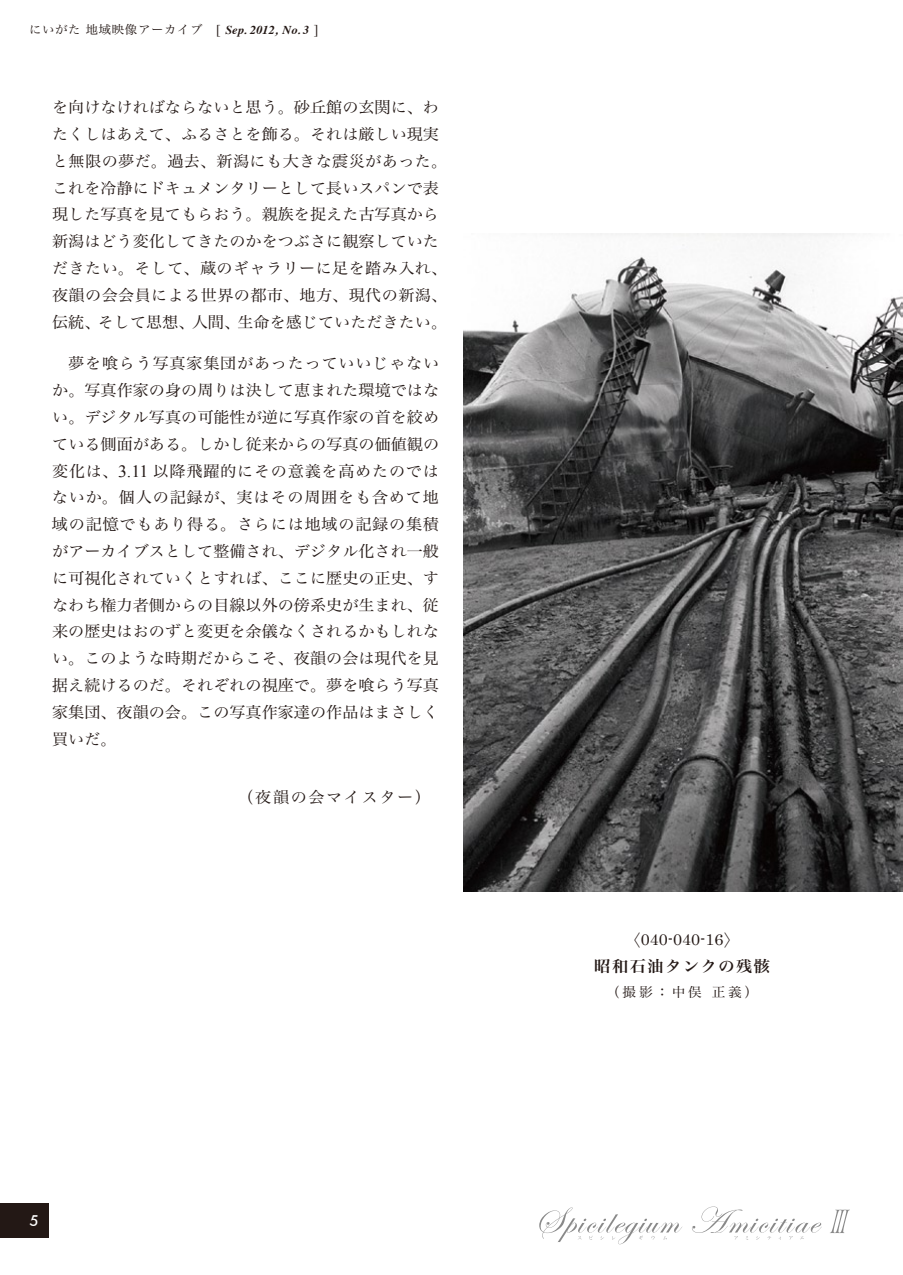
<style>
.page{position:relative;width:903px;height:1275px;background:#fff}
.page>*{position:absolute;margin:0;border:0;box-sizing:border-box;transform-origin:0 0}
.t1{font:15.58px/26.8px "Hira Min Pro W3";color:#231815}
.t2{font:15.58px "Century";color:#231815}
.t3{font:15.58px "Hira Min Pro W3";letter-spacing:.1em;color:#231815}
.t4{font:15.58px "Hira Min Pro W6";letter-spacing:.1em;color:#231815}
.t5{font:italic 500 14.35px "Futura";color:#fff}
.t6{font:13.3px "Hira Min Pro W3";color:#231815}
.t7{font:12.08px "Hira Min Pro W3";letter-spacing:.05em;color:#231815}
.s1{font-family:"Times New Roman";font-size:13.3px}
.s2{font-family:"Times";font-weight:700;font-style:italic}
.s3{font-family:"Times New Roman";font-size:17.15px}
.s4{font-family:"Hira Min Pro W3"}
</style>
<div class="page">
<div style="left:0;top:1203px;width:49px;height:35px;background:#231815"></div>
<svg style="left:830px;top:1210px;width:20px;height:23px"></svg>
<svg style="left:539px;top:1207px;width:143px;height:37px"></svg>
<svg style="left:692px;top:1206px;width:130px;height:34px"></svg>
<img style="left:464px;top:233px;width:439px;height:659px">
<p class="t7" style="left:29px;top:19px;width:291px">にいがた 地域映像アーカイブ <span class="s1">[</span> <span class="s2">Sep. 2012, No. 3</span> <span class="s1">]</span></p>
<p class="t1" style="left:52px;top:93px;width:396px">を向けなければならないと思う。砂丘館の玄関に、わたくしはあえて、ふるさとを飾る。それは厳しい現実と無限の夢だ。過去、新潟にも大きな震災があった。これを冷静にドキュメンタリーとして長いスパンで表現した写真を見てもらおう。親族を捉えた古写真から新潟はどう変化してきたのかをつぶさに観察していただきたい。そして、蔵のギャラリーに足を踏み入れ、夜韻の会会員による世界の都市、地方、現代の新潟、伝統、そして思想、人間、生命を感じていただきたい。</p>
<p class="t1" style="left:52px;top:349px;width:389px;text-align:justify;text-indent:16px">夢を喰らう写真家集団があったっていいじゃないか。写真作家の身の周りは決して恵まれた環境ではない。デジタル写真の可能性が逆に写真作家の首を絞めている側面がある。しかし従来からの写真の価値観の変化は、<span class="s3">(.11</span> 以降飛躍的にその意義を高めたのではないか。個人の記録が、実はその周囲をも含めて地域の記憶でもあり得る。さらには地域の記録の集積がアーカイブスとして整備され、デジタル化され一般に可視化されていくとすれば、ここに歴史の正史、すなわち権力者側からの目線以外の傍系史が生まれ、従来の歴史はおのずと変更を余儀なくされるかもしれない。このような時期だからこそ、夜韻の会は現代を見据え続けるのだ。それぞれの視座で。夢を喰らう写真家集団、夜韻の会。この写真作家達の作品はまさしく買いだ。</p>
<p class="t5" style="left:30px;top:1211px;width:11px">5</p>
<p class="t3" style="left:237px;top:784px;width:195px">（夜韻の会マイスター）</p>
<p class="t2" style="left:625px;top:927px;width:116px"><span class="s4">〈</span>040-040-16<span class="s4">〉</span></p>
<p class="t4" style="left:594px;top:953px;width:177px">昭和石油タンクの残骸</p>
<p class="t6" style="left:606px;top:981px;width:153px">（撮影：中俣 正義）</p>
</div>
